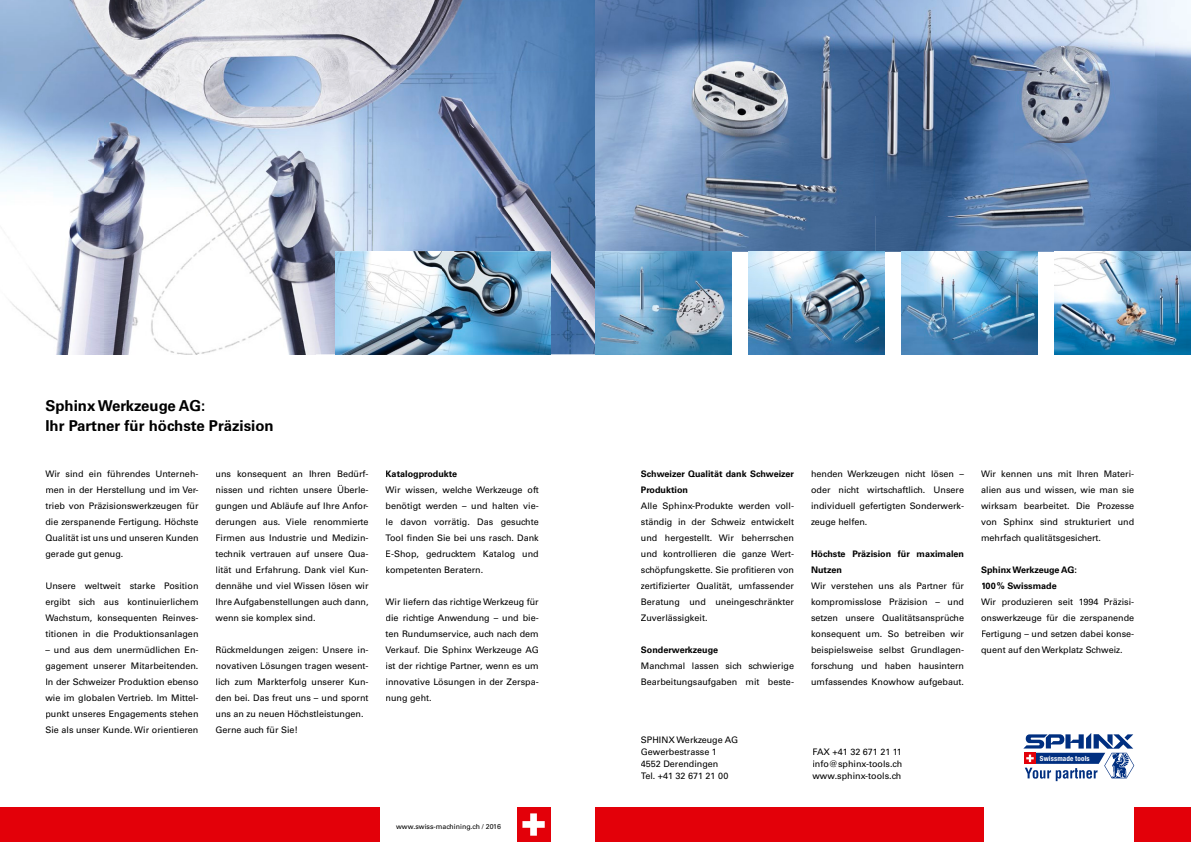
<style>
.page{position:relative;width:1191px;height:842px;background:#fff}
.page>*{position:absolute;margin:0;border:0;box-sizing:border-box;transform-origin:0 0}
.t1{font:700 15px/20px "Univers LT Std";color:#000}
.t2{font:9px/16px "Univers LT Std";color:#000;text-align:justify}
.t3{font:700 9px/16px "Univers LT Std";color:#000}
.t4{font:9px/16px "Univers";color:#000;text-align:justify}
.t5{font:700 condensed 7.1px "Helvetica Neue LT Std";letter-spacing:.02em;color:#fff}
.t6{font:7px "Univers LT Std";color:#000}
</style>
<div class="page">
<div style="left:0;top:808px;width:380px;height:34px;background:#e30009"></div>
<img style="left:0;top:72px;width:350px;height:282px">
<img style="left:0;top:0;width:1156px;height:72px">
<img style="left:550px;top:319px;width:45px;height:35px">
<img style="left:350px;top:142px;width:105px;height:110px">
<img style="left:350px;top:71px;width:210px;height:71px">
<img style="left:455px;top:142px;width:105px;height:141px">
<img style="left:550px;top:283px;width:45px;height:36px">
<img style="left:560px;top:71px;width:35px;height:213px">
<img style="left:335px;top:252px;width:215px;height:102px">
<div style="left:517px;top:808px;width:33px;height:34px;background:#e30009"></div>
<svg style="left:522px;top:813px;width:23px;height:23px"></svg>
<div style="left:595px;top:808px;width:389px;height:34px;background:#e30009"></div>
<div style="left:1134px;top:808px;width:57px;height:34px;background:#e30009"></div>
<img style="left:1156px;top:0;width:35px;height:252px">
<img style="left:595px;top:72px;width:561px;height:180px">
<img style="left:595px;top:252px;width:136px;height:102px">
<img style="left:748px;top:252px;width:136px;height:102px">
<img style="left:901px;top:252px;width:136px;height:102px">
<img style="left:1054px;top:252px;width:137px;height:102px">
<svg style="left:1023px;top:733px;width:111px;height:48px"></svg>
<h1 class="t1" style="left:45px;top:395px;width:230px">Sphinx Werkzeuge AG:<br>Ihr Partner für höchste Präzision</h1>
<p class="t2" style="left:45px;top:466px;width:155px">Wir sind ein führendes Unterneh&shy;men in der Herstellung und im Ver&shy;trieb von Präzisionswerkzeugen für die zerspanende Fertigung. Höchste Qualität ist uns und unseren Kunden gerade gut genug.</p>
<p class="t2" style="left:45px;top:578px;width:155px">Unsere weltweit starke Position ergibt sich aus kontinuierlichem Wachstum, konsequenten Reinves&shy;titionen in die Produktionsanlagen</p>
<p class="t2" style="left:45px;top:642px;width:155px">– und aus dem unermüdlichen En&shy;gagement unserer Mitarbeitenden.<br>In der Schweizer Produktion ebenso wie im globalen Vertrieb. Im Mittel&shy;punkt unseres Engagements stehen Sie als unser Kunde. Wir orientieren</p>
<p class="t2" style="left:215px;top:466px;width:155px">uns konsequent an Ihren Bedürf&shy;nissen und richten unsere Überle&shy;gungen und Abläufe auf Ihre Anfor&shy;derungen aus. Viele renommierte Firmen aus Industrie und Medizin&shy;technik vertrauen auf unsere Qua&shy;lität und Erfahrung. Dank viel Kun&shy;dennähe und viel Wissen lösen wir Ihre Aufgabenstellungen auch dann, wenn sie komplex sind.</p>
<p class="t2" style="left:215px;top:642px;width:155px;text-align:left">Rückmeldungen zeigen: Unsere in&shy;novativen Lösungen tragen wesent&shy;lich zum Markterfolg unserer Kun&shy;den bei. Das freut uns – und spornt uns an zu neuen Höchstleistungen.<br>Gerne auch für Sie!</p>
<p class="t3" style="left:386px;top:466px;width:73px">Katalogprodukte</p>
<p class="t2" style="left:386px;top:482px;width:155px">Wir wissen, welche Werkzeuge oft benötigt werden – und halten vie&shy;le davon vorrätig. Das gesuchte Tool finden Sie bei uns rasch. Dank E-Shop, gedrucktem Katalog und kompetenten Beratern.</p>
<p class="t2" style="left:386px;top:594px;width:155px">Wir liefern das richtige Werkzeug für die richtige Anwendung – und bie&shy;ten Rundumservice, auch nach dem Verkauf. Die Sphinx Werkzeuge AG ist der richtige Partner, wenn es um innovative Lösungen in der Zerspa&shy;nung geht.</p>
<p class="t6" style="left:396px;top:822px;width:106px">www.swiss-machining.ch / 2016</p>
<p class="t3" style="left:641px;top:466px;width:155px">Schweizer Qualität dank Schweizer<br>Produktion</p>
<p class="t2" style="left:641px;top:498px;width:155px">Alle Sphinx-Produkte werden voll&shy;ständig in der Schweiz entwickelt und hergestellt. Wir beherrschen und kontrollieren die ganze Wert&shy;schöpfungskette. Sie profitieren von zertifizierter Qualität, umfassender Beratung und uneingeschränkter Zuverlässigkeit.</p>
<p class="t3" style="left:641px;top:642px;width:79px">Sonderwerkzeuge</p>
<p class="t2" style="left:641px;top:658px;width:155px">Manchmal lassen sich schwierige<br>Bearbeitungsaufgaben mit beste-</p>
<p class="t2" style="left:811px;top:466px;width:155px">henden Werkzeugen nicht lösen – oder nicht wirtschaftlich. Unsere individuell gefertigten Sonderwerk&shy;zeuge helfen.</p>
<p class="t3" style="left:811px;top:546px;width:155px">Höchste Präzision für maximalen<br>Nutzen</p>
<p class="t2" style="left:811px;top:578px;width:155px">Wir verstehen uns als Partner für kompromisslose Präzision – und setzen unsere Qualitätsansprüche konsequent um. So betreiben wir beispielsweise selbst Grundlagen&shy;forschung und haben hausintern umfassendes Knowhow aufgebaut.</p>
<p class="t2" style="left:981px;top:466px;width:155px">Wir kennen uns mit Ihren Materi&shy;alien aus und wissen, wie man sie wirksam bearbeitet. Die Prozesse von Sphinx sind strukturiert und mehrfach qualitätsgesichert.</p>
<p class="t3" style="left:981px;top:562px;width:97px">Sphinx Werkzeuge AG:<br>100 % Swissmade</p>
<p class="t4" style="left:981px;top:594px;width:155px">Wir produzieren seit 1994 Präzisi&shy;onswerkzeuge für die zerspanende Fertigung – und setzen dabei konse&shy;quent auf den Werkplatz Schweiz.</p>
<p class="t2" style="left:641px;top:734px;width:99px;line-height:12px;text-align:left">SPHINX Werkzeuge AG<br>Gewerbestrasse 1<br>4552 Derendingen<br>Tel. +41 32 671 21 00</p>
<p class="t2" style="left:812px;top:746px;width:91px;line-height:12px">FAX +41 32 671 21 11 info@sphinx-tools.ch www.sphinx-tools.ch</p>
<p class="t5" style="left:1039px;top:754px;width:51px">Swissmade tools</p>
</div>
